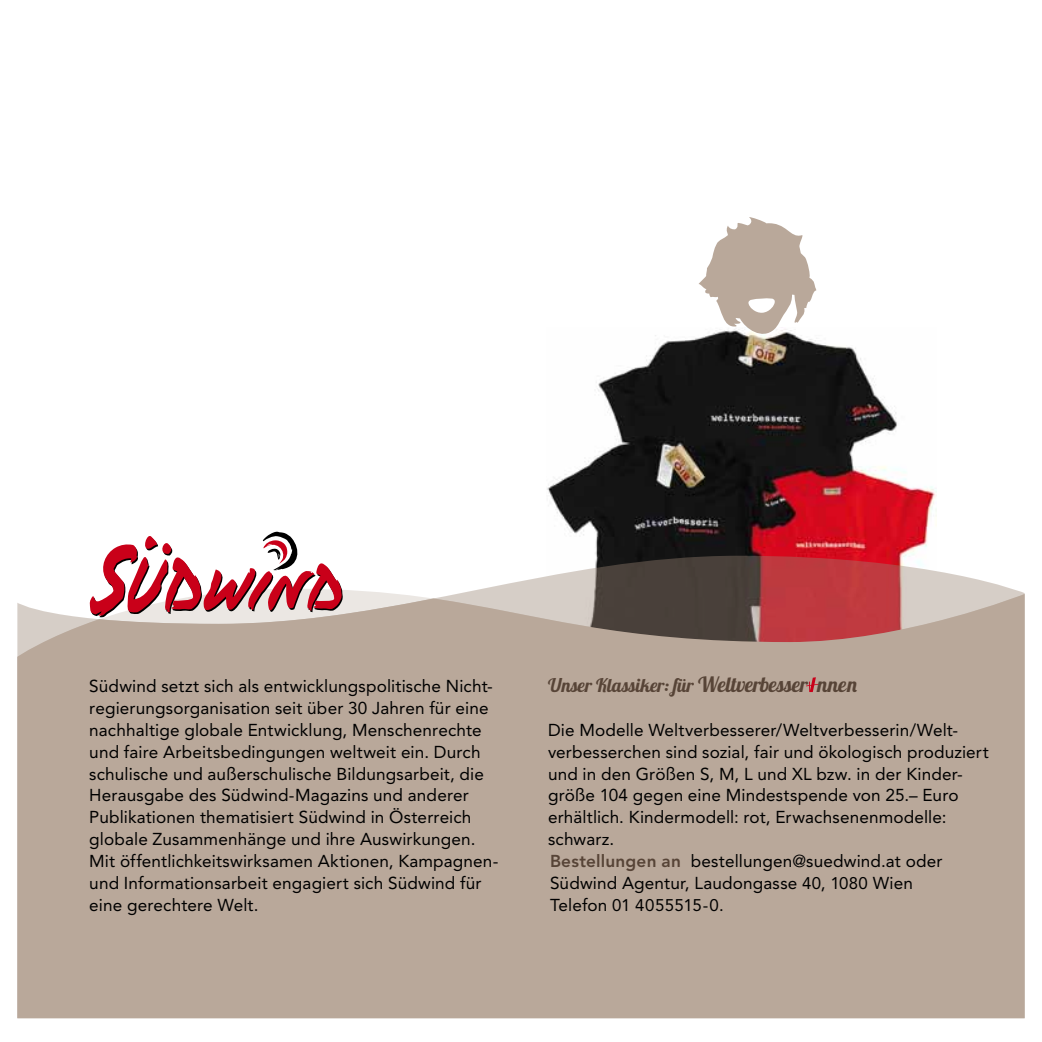
<style>
.page{position:relative;width:1042px;height:1042px;background:#fff}
.page>*{position:absolute;margin:0;border:0;box-sizing:border-box;transform-origin:0 0}
.t1{font:18.72px "Lobster 1.4";letter-spacing:.04em;color:#574437}
.t2{font:17.15px/21.9px "Avenir";letter-spacing:.01em;color:#000}
.t3{font:16.8px "Avenir";letter-spacing:.02em;color:#000}
.s1{font-size:21px}
.s2{font-weight:800;color:#574437}
.s3{font-size:16.8px}
.s4{font-size:17.15px}
</style>
<div class="page">
<img style="left:547px;top:335px;width:389px;height:221px">
<svg style="left:482px;top:556px;width:530px;height:33px"></svg>
<div style="left:17px;top:594px;width:1007px;height:424px;background:#b9a89a"></div>
<svg style="left:89px;top:532px;width:254px;height:95px"></svg>
<svg style="left:806px;top:677px;width:13px;height:15px"></svg>
<svg style="left:698px;top:217px;width:118px;height:123px"></svg>
<p class="t2" style="left:89px;top:675px;width:411px">Südwind setzt sich als entwicklungspolitische Nicht&shy;regierungsorganisation seit über 30 Jahren für eine nachhaltige globale Entwicklung, Menschenrechte und faire Arbeitsbedingungen weltweit ein. Durch schulische und außerschulische Bildungsarbeit, die Herausgabe des Südwind-Magazins und anderer Publikationen thematisiert Südwind in Österreich globale Zusammenhänge und ihre Auswirkungen.<br>Mit öffentlichkeitswirksamen Aktionen, Kampagnen&shy;und Informationsarbeit engagiert sich Südwind für eine gerechtere Welt.</p>
<p class="t1" style="left:548px;top:673px;width:310px">Unser Klassiker: für <span class="s1">Weltverbesser nnen</span></p>
<p class="t2" style="left:548px;top:719px;width:442px">Die Modelle Weltverbesserer/Weltverbesserin/Welt&shy;verbesserchen sind sozial, fair und ökologisch produziert und in den Größen S, M, L und XL bzw. in der Kinder&shy;größe 104 gegen eine Mindestspende von 25.– Euro erhältlich. Kindermodell: rot, Erwachsenenmodelle: schwarz.<br><span class="s2">Bestellungen an</span> bestellungen@suedwind.at oder Südwind Agentur, Laudongasse <span class="s3">40</span>, <span class="s3">1080</span> Wien</p>
<p class="t3" style="left:550px;top:895px;width:175px"><span class="s4">Telefon</span> 01 4055515-0.</p>
</div>
